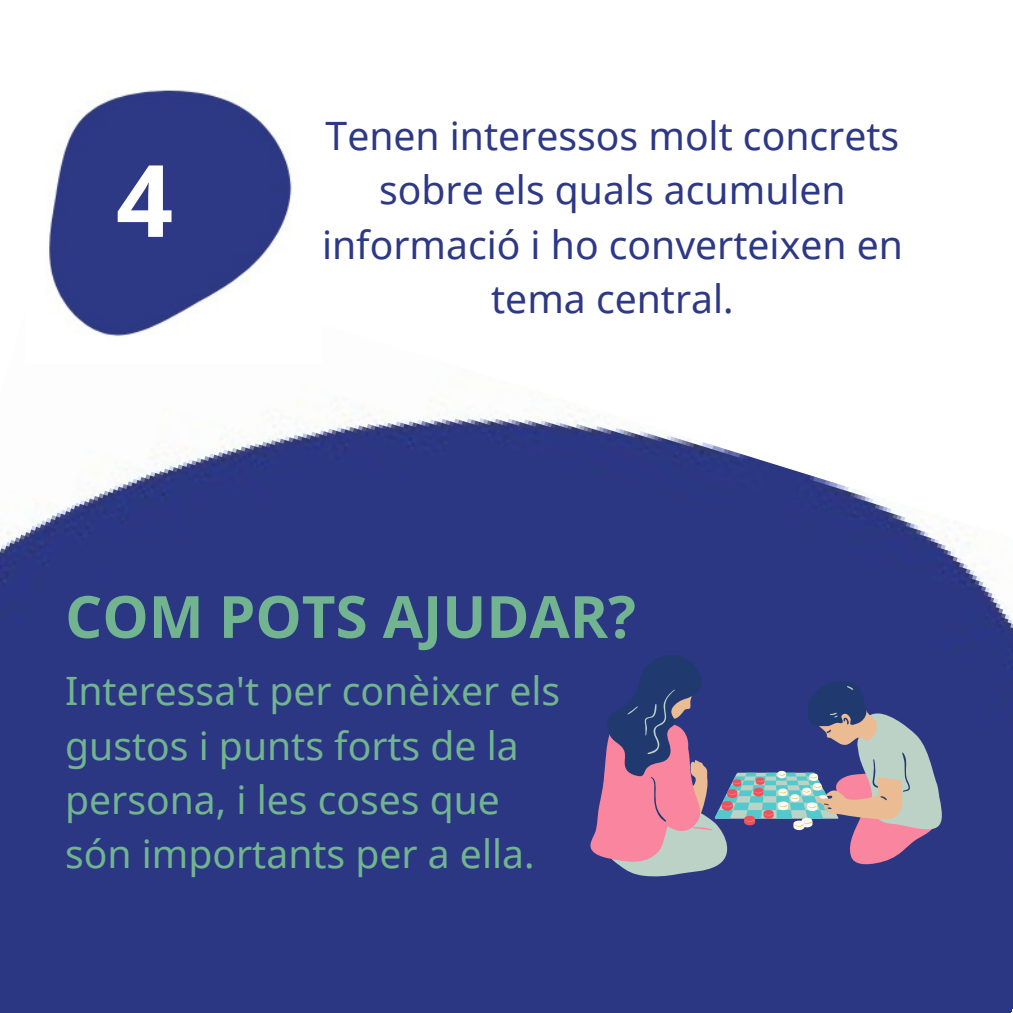
<style>
.page{position:relative;width:1013px;height:1013px;background:#fff}
.page>*{position:absolute;margin:0;border:0;box-sizing:border-box;transform-origin:0 0}
.t1{font:700 100px "Noto Sans";color:#fff}
.t2{font:700 58.38px "Open Sans";color:#71b48f}
.t3{font:39.12px/54.4px "Noto Sans";color:#71b48f}
.t4{font:39.12px/54.4px "Noto Sans";color:#2d3886;text-align:center}
</style>
<div class="page">
<img style="left:0;top:400px;width:1012px;height:612px">
<img style="left:48px;top:90px;width:244px;height:246px">
<svg style="left:587px;top:651px;width:358px;height:226px;background:#686291"></svg>
<p class="t1" style="left:116px;top:130px;width:59px">4</p>
<p class="t4" style="left:322px;top:107px;width:582px">Tenen interessos molt concrets sobre els quals acumulen informació i ho converteixen en tema central.</p>
<p class="t2" style="left:65px;top:575px;width:572px">COM POTS AJUDAR?</p>
<p class="t3" style="left:65px;top:662px;width:496px">Interessa't per conèixer els gustos i punts forts de la persona, i les coses que</p>
<p class="t3" style="left:65px;top:826px;width:471px">són importants per a ella.</p>
</div>
